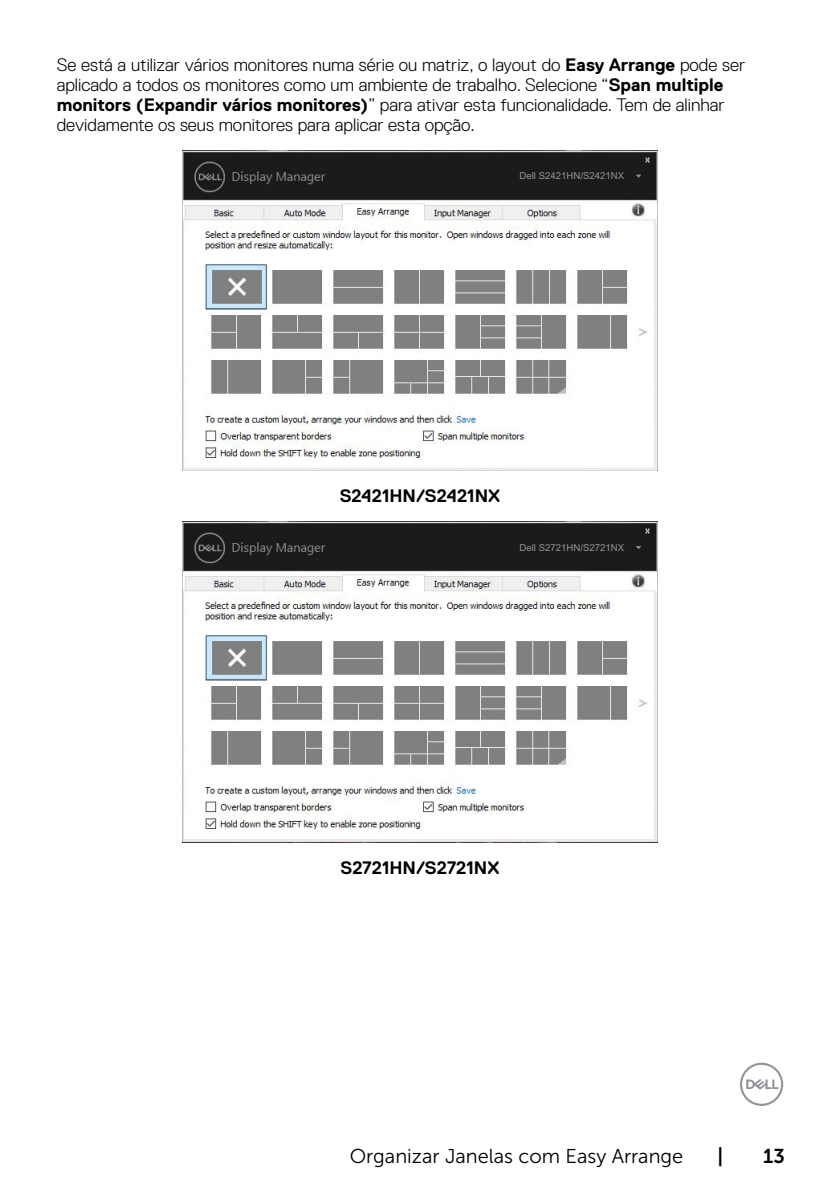
<style>
.page{position:relative;width:840px;height:1191px;background:#fff}
.page>*{position:absolute;margin:0;border:0;box-sizing:border-box;transform-origin:0 0}
.t1{font:20px "Museo Sans For Dell 300";color:#000}
.t2{font:20px "Museo Sans For Dell 700";color:#000}
.t3{font:300 18px/20px "Dell Replica";color:#000}
.t4{font:700 18px "Dell Replica";color:#000}
.t5{font:9.6px "Arial";color:#939393}
.s1{font-weight:700}
</style>
<div class="page">
<svg style="left:740px;top:1062px;width:42px;height:44px"></svg>
<img style="left:182px;top:150px;width:475px;height:320px">
<div style="left:539px;top:171px;width:103px;height:12px;background:#1b1b1b"></div>
<img style="left:182px;top:522px;width:475px;height:320px">
<div style="left:539px;top:543px;width:103px;height:11px;background:#1b1b1b"></div>
<svg style="left:636px;top:546px;width:5px;height:3px"></svg>
<p class="t3" style="left:57px;top:55px;width:689px">Se está a utilizar vários monitores numa série ou matriz, o layout do <span class="s1">Easy Arrange</span> pode ser aplicado a todos os monitores como um ambiente de trabalho. Selecione “<span class="s1">Span multiple monitors (Expandir vários monitores)</span>” para ativar esta funcionalidade. Tem de alinhar devidamente os seus monitores para aplicar esta opção.</p>
<p class="t5" style="left:519px;top:170px;width:106px">Dell S2421HN/S2421NX</p>
<p class="t4" style="left:339px;top:486px;width:162px">S2421HN/S2421NX</p>
<p class="t5" style="left:519px;top:541px;width:106px">Dell S2721HN/S2721NX</p>
<p class="t4" style="left:340px;top:857px;width:160px">S2721HN/S2721NX</p>
<p class="t1" style="left:349px;top:1145px;width:335px">Organizar Janelas com Easy Arrange</p>
<p class="t2" style="left:717px;top:1144px;width:7px">|</p>
<p class="t2" style="left:762px;top:1144px;width:23px">13</p>
</div>
